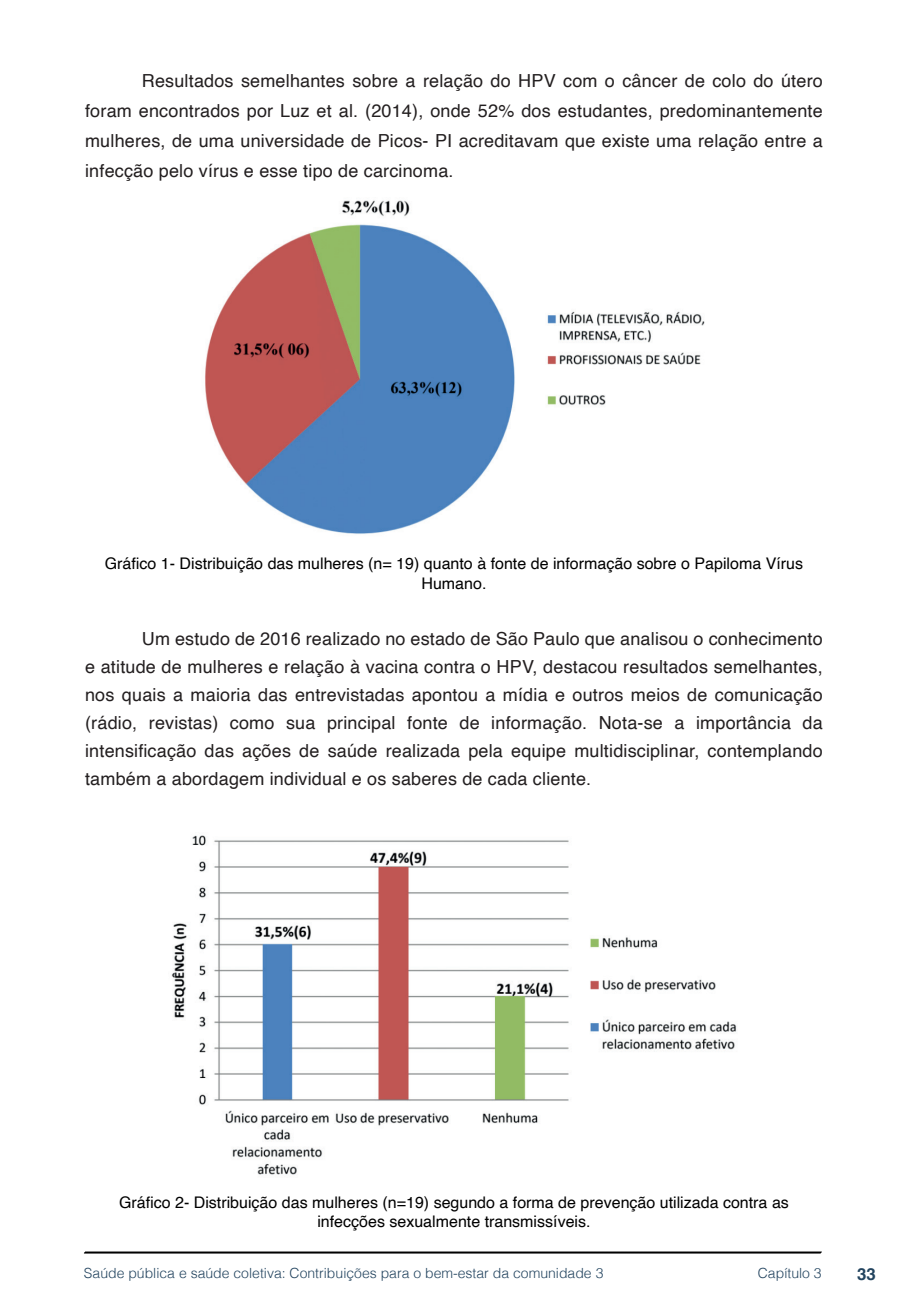
<style>
.page{position:relative;width:908px;height:1304px;background:#fff}
.page>*{position:absolute;margin:0;border:0;box-sizing:border-box;transform-origin:0 0}
.txt{font:18px/28px "Helvetica";letter-spacing:.01em;color:#231f20;text-align:justify}
.t1{font:700 16.8px "Helvetica";color:#23445f}
.imagens_graf_tab{font:16px/19.2px "Helvetica";color:#000;text-align:center}
.t2{font:300 14px "Helvetica";color:#23445f}
</style>
<div class="page">
<svg style="left:84px;top:1251px;width:737px;height:3px;background:#515151"></svg>
<img style="left:205px;top:200px;width:500px;height:334px">
<img style="left:171px;top:835px;width:566px;height:340px">
<p class="txt" style="left:85px;top:66px;width:739px;line-height:30px;text-indent:57px">Resultados semelhantes sobre a relação do HPV com o câncer de colo do útero foram encontrados por Luz et al. (2014), onde 52% dos estudantes, predominantemente mulheres, de uma universidade de Picos- PI acreditavam que existe uma relação entre a infecção pelo vírus e esse tipo de carcinoma.</p>
<p class="imagens_graf_tab" style="left:105px;top:555px;width:699px">Gráfico 1- Distribuição das mulheres (n= 19) quanto à fonte de informação sobre o Papiloma Vírus<br>Humano.</p>
<p class="txt" style="left:85px;top:625px;width:738px;text-indent:57px">Um estudo de 2016 realizado no estado de São Paulo que analisou o conhecimento e atitude de mulheres e relação à vacina contra o HPV, destacou resultados semelhantes, nos quais a maioria das entrevistadas apontou a mídia e outros meios de comunicação (rádio, revistas) como sua principal fonte de informação. Nota-se a importância da intensificação das ações de saúde realizada pela equipe multidisciplinar, contemplando também a abordagem individual e os saberes de cada cliente.</p>
<p class="imagens_graf_tab" style="left:119px;top:1193px;width:671px">Gráfico 2- Distribuição das mulheres (n=19) segundo a forma de prevenção utilizada contra as infecções sexualmente transmissíveis.</p>
<p class="t2" style="left:84px;top:1261px;width:520px">Saúde pública e saúde coletiva: Contribuições para o bem-estar da comunidade 3</p>
<p class="t2" style="left:757px;top:1261px;width:65px">Capítulo 3</p>
<p class="t1" style="left:856px;top:1264px;width:20px">33</p>
</div>
